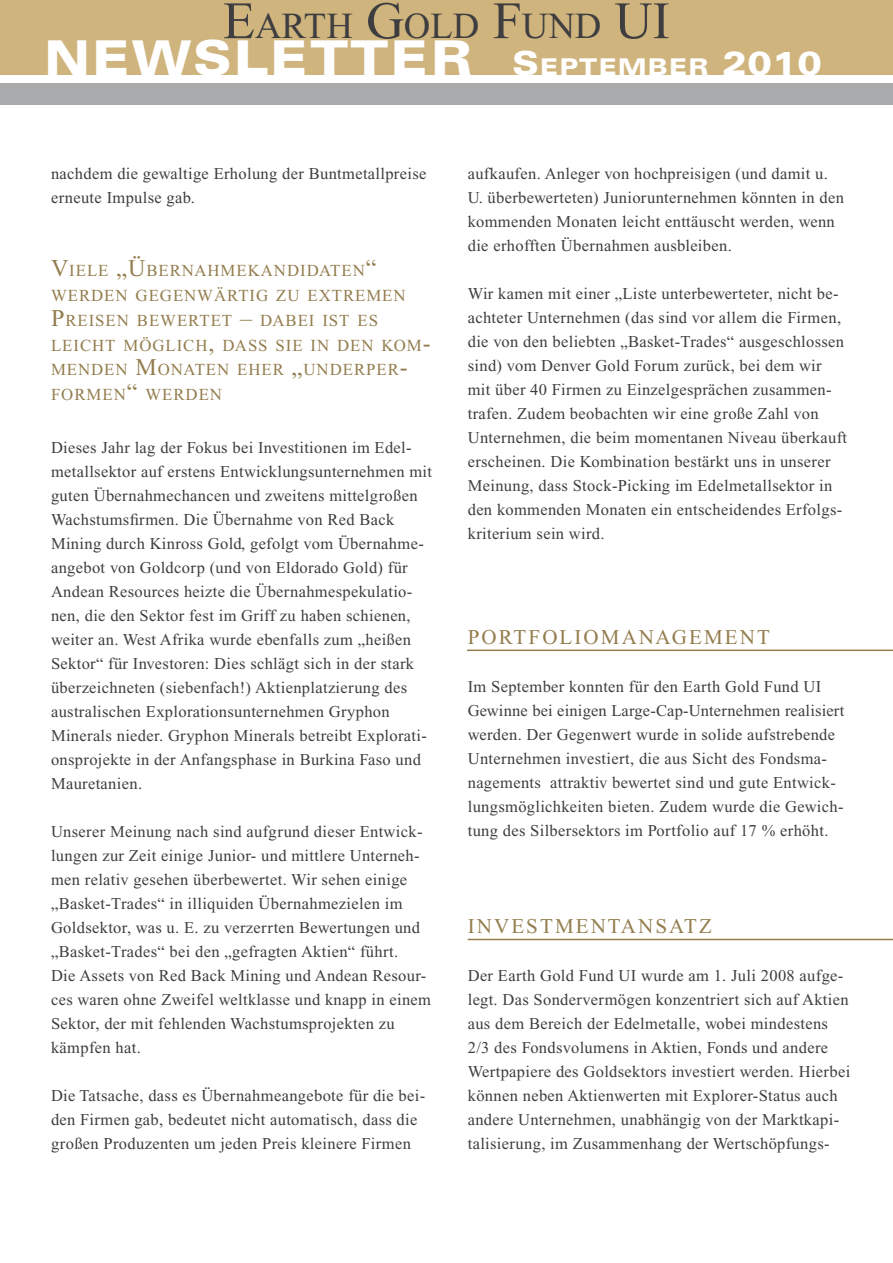
<style>
.page{position:relative;width:893px;height:1263px;background:#fff}
.page>*{position:absolute;margin:0;border:0;box-sizing:border-box;transform-origin:0 0}
.t1{font:900 expanded 48px "Univers";letter-spacing:.02em;color:#fff}
.t2{font:36.75px "Times New Roman";color:#3e3e40}
.t3{font:21px "Times New Roman";letter-spacing:.1em;color:#937d4d}
.t4{font:16.8px/24.8px "Times New Roman";letter-spacing:.055em;color:#937d4d}
.t5{font:16.5px/24px "Times New Roman";letter-spacing:.02em;color:#3e3e40}
.s1{font-size:52.5px}
.s2{font-size:33px}
.s3{font-size:23.1px}
.s4{font-size:24px}
</style>
<div class="page">
<div style="left:0;top:0;width:893px;height:74px;background:#d0b47e"></div>
<div style="left:0;top:83px;width:893px;height:22px;background:#a9aaac"></div>
<hr style="left:467px;top:649px;width:426px;height:2px;background:#937d4d">
<hr style="left:468px;top:939px;width:425px;height:1px;background:#937d4d">
<h2 class="t2" style="left:223px;top:6px;width:448px"><span class="s1">E</span>arth <span class="s1">G</span>old <span class="s1">F</span>und <span class="s1">UI</span></h2>
<h1 class="t1" style="left:44px;top:30px;width:779px">NEWSLETTER <span class="s2">S</span><span class="s3">EPTEMBER</span> <span class="s2">2010</span></h1>
<p class="t5" style="left:51px;top:161px;width:377px">nachdem die gewaltige Erholung der Buntmetallpreise erneute Impulse gab.</p>
<p class="t4" style="left:51px;top:258px;width:327px"><span class="s4">V</span>iele <span class="s4">„Ü</span>bernahmekandidaten<span class="s4">“ </span>werden gege</p>
<p class="t4" style="left:51px;top:283px;width:381px;text-indent:133px">nwärtig zu extremen<br><span class="s4">P</span>reisen bewertet <span class="s4">–</span> dabei ist es leicht möglich<span class="s4">,</span> dass sie in den kom&shy;menden <span class="s4">M</span>onaten eher <span class="s4">„</span>underper&shy;formen<span class="s4">“</span> werden</p>
<p class="t5" style="left:51px;top:435px;width:383px">Dieses Jahr lag der Fokus bei Investitionen im Edel&shy;metallsektor auf erstens Entwicklungsunternehmen mit guten Übernahmechancen und zweitens mittelgroßen Wachstumsfirmen. Die Übernahme von Red Back Mining durch Kinross Gold, gefolgt vom Übernahme&shy;angebot von Goldcorp (und von Eldorado Gold) für Andean Resources heizte die Übernahmespekulatio&shy;nen, die den Sektor fest im Griff zu haben schienen, weiter an. West Afrika wurde ebenfalls zum „heißen Sektor“ für Investoren: Dies schlägt sich in der stark überzeichneten (siebenfach!) Aktienplatzierung des australischen Explorationsunternehmen Gryphon Minerals nieder. Gryphon Minerals betreibt Explorati&shy;onsprojekte in der Anfangsphase in Burkina Faso und Mauretanien.</p>
<p class="t5" style="left:51px;top:819px;width:382px">Unserer Meinung nach sind aufgrund dieser Entwick&shy;lungen zur Zeit einige Junior- und mittlere Unterneh&shy;men relativ gesehen überbewertet. Wir sehen einige „Basket-Trades“ in illiquiden Übernahmezielen im Goldsektor, was u. E. zu verzerrten Bewertungen und „Basket-Trades“ bei den „gefragten Aktien“ führt.<br>Die Assets von Red Back Mining und Andean Resour&shy;ces waren ohne Zweifel weltklasse und knapp in einem Sektor, der mit fehlenden Wachstumsprojekten zu kämpfen hat.</p>
<p class="t5" style="left:51px;top:1083px;width:376px">Die Tatsache, dass es Übernahmeangebote für die bei&shy;den Firmen gab, bedeutet nicht automatisch, dass die großen Produzenten um jeden Preis kleinere Firmen</p>
<p class="t5" style="left:468px;top:161px;width:378px">aufkaufen. Anleger von hochpreisigen (und damit u.<br>U. überbewerteten) Juniorunternehmen könnten in den kommenden Monaten leicht enttäuscht werden, wenn die erhofften Übernahmen ausbleiben.</p>
<p class="t5" style="left:468px;top:281px;width:381px">Wir kamen mit einer „Liste unterbewerteter, nicht be&shy;achteter Unternehmen (das sind vor allem die Firmen, die von den beliebten „Basket-Trades“ ausgeschlossen sind) vom Denver Gold Forum zurück, bei dem wir mit über 40 Firmen zu Einzelgesprächen zusammen&shy;trafen. Zudem beobachten wir eine große Zahl von Unternehmen, die beim momentanen Niveau überkauft erscheinen. Die Kombination bestärkt uns in unserer Meinung, dass Stock-Picking im Edelmetallsektor in den kommenden Monaten ein entscheidendes Erfolgs&shy;kriterium sein wird.</p>
<p class="t3" style="left:468px;top:625px;width:304px">Portf olioManagement</p>
<p class="t5" style="left:468px;top:674px;width:378px">Im September konnten für den Earth Gold Fund UI Gewinne bei einigen Large-Cap-Unternehmen realisiert werden. Der Gegenwert wurde in solide aufstrebende Unternehmen investiert, die aus Sicht des Fondsma&shy;nagements attraktiv bewertet sind und gute Entwick&shy;lungsmöglichkeiten bieten. Zudem wurde die Gewich&shy;tung des Silbersektors im Portfolio auf 17 % erhöht.</p>
<p class="t3" style="left:468px;top:914px;width:242px">Inves tmentAnsatz</p>
<p class="t5" style="left:468px;top:963px;width:384px">Der Earth Gold Fund UI wurde am 1. Juli 2008 aufge&shy;legt. Das Sondervermögen konzentriert sich auf Aktien aus dem Bereich der Edelmetalle, wobei mindestens 2/3 des Fondsvolumens in Aktien, Fonds und andere Wertpapiere des Goldsektors investiert werden. Hierbei können neben Aktienwerten mit Explorer-Status auch andere Unternehmen, unabhängig von der Marktkapi&shy;talisierung, im Zusammenhang der Wertschöpfungs-</p>
</div>
